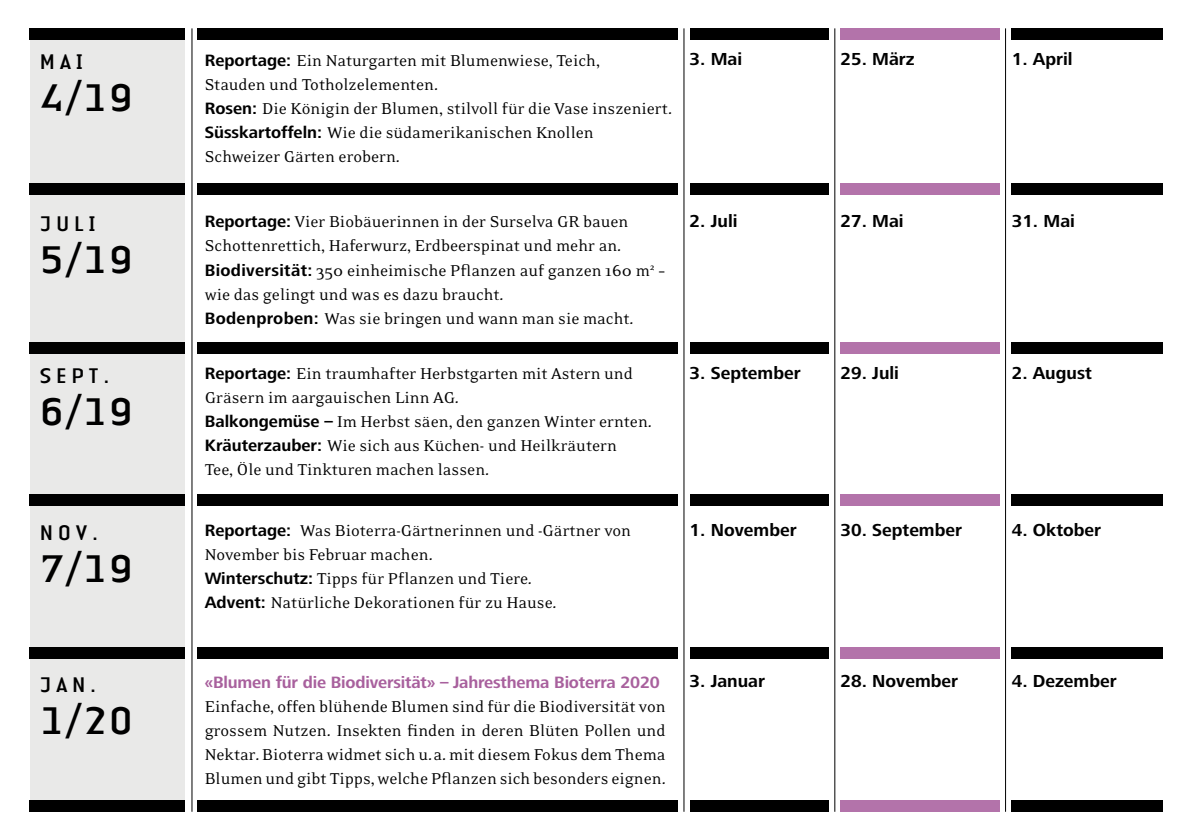
<style>
.page{position:relative;width:1191px;height:840px;background:#fff}
.page>*{position:absolute;margin:0;border:0;box-sizing:border-box;transform-origin:0 0}
.t1{font:40px "LT Authentic Sans";color:#000}
.t2{font:22px "LT Authentic Sans";letter-spacing:.15em;color:#000}
.t3{font:18px/24px "Eidetic Neo";color:#000}
.t4{font:700 18px "Frutiger Next LT";color:#000}
.t5{font:700 17px "Frutiger Next LT";letter-spacing:-.01em;color:#a8609d}
.s1{font-family:"Frutiger Next LT";font-weight:700;font-size:17px}
</style>
<div class="page">
<div style="left:30px;top:28px;width:155px;height:783px;background:#e9e9e8"></div>
<div style="left:192px;top:342px;width:970px;height:11px;background:#000"></div>
<div style="left:192px;top:28px;width:970px;height:12px;background:#000"></div>
<div style="left:192px;top:183px;width:970px;height:12px;background:#000"></div>
<div style="left:192px;top:494px;width:970px;height:12px;background:#000"></div>
<div style="left:192px;top:647px;width:970px;height:11px;background:#000"></div>
<div style="left:192px;top:800px;width:970px;height:11px;background:#000"></div>
<div style="left:186px;top:8px;width:11px;height:831px;background:#fff"></div>
<div style="left:678px;top:8px;width:11px;height:831px;background:#fff"></div>
<div style="left:829px;top:8px;width:11px;height:831px;background:#fff"></div>
<div style="left:999px;top:8px;width:12px;height:831px;background:#fff"></div>
<hr style="left:192px;top:28px;width:1px;height:783px;background:#000">
<hr style="left:683px;top:28px;width:1px;height:783px;background:#000">
<hr style="left:834px;top:28px;width:1px;height:783px;background:#000">
<hr style="left:1005px;top:28px;width:1px;height:783px;background:#000">
<div style="left:840px;top:28px;width:160px;height:12px;background:#b373aa"></div>
<div style="left:840px;top:183px;width:160px;height:12px;background:#b373aa"></div>
<div style="left:29px;top:28px;width:156px;height:12px;background:#000"></div>
<div style="left:29px;top:183px;width:156px;height:12px;background:#000"></div>
<div style="left:840px;top:342px;width:160px;height:11px;background:#b373aa"></div>
<div style="left:29px;top:342px;width:156px;height:11px;background:#000"></div>
<div style="left:840px;top:494px;width:160px;height:12px;background:#b373aa"></div>
<div style="left:29px;top:494px;width:156px;height:12px;background:#000"></div>
<div style="left:840px;top:647px;width:160px;height:11px;background:#b373aa"></div>
<div style="left:29px;top:647px;width:156px;height:11px;background:#000"></div>
<div style="left:840px;top:800px;width:160px;height:11px;background:#b373aa"></div>
<div style="left:29px;top:800px;width:156px;height:11px;background:#000"></div>
<p class="t2" style="left:39px;top:47px;width:46px">MAI</p>
<h1 class="t1" style="left:39px;top:72px;width:96px">4/19</h1>
<p class="t2" style="left:39px;top:209px;width:58px">JULI</p>
<h1 class="t1" style="left:39px;top:234px;width:96px">5/19</h1>
<p class="t2" style="left:39px;top:361px;width:72px">SEPT.</p>
<h1 class="t1" style="left:39px;top:385px;width:96px">6/19</h1>
<p class="t2" style="left:39px;top:518px;width:61px">NOV.</p>
<h1 class="t1" style="left:39px;top:542px;width:96px">7/19</h1>
<p class="t2" style="left:39px;top:670px;width:59px">JAN.</p>
<h1 class="t1" style="left:39px;top:695px;width:96px">1/20</h1>
<p class="t3" style="left:205px;top:49px;width:469px"><span class="s1">Reportage:</span> Ein Naturgarten mit Blumenwiese, Teich,<br>Stauden und Totholzelementen.<br><span class="s1">Rosen:</span> Die Königin der Blumen, stilvoll für die Vase inszeniert.<br><span class="s1">Süsskartoffeln:</span> Wie die südamerikanischen Knollen Schweizer Gärten erobern.</p>
<p class="t4" style="left:689px;top:49px;width:54px">3. Mai</p>
<p class="t4" style="left:840px;top:49px;width:76px">25. März</p>
<p class="t4" style="left:1011px;top:49px;width:62px">1. April</p>
<p class="t3" style="left:205px;top:210px;width:462px"><span class="s1">Reportage:</span> Vier Biobäuerinnen in der Surselva GR bauen Schottenrettich, Haferwurz, Erdbeerspinat und mehr an.<br><span class="s1">Biodiversität:</span> 350 einheimische Pflanzen auf ganzen 160 m<sup>2</sup> – wie das gelingt und was es dazu braucht.<br><span class="s1">Bodenproben:</span> Was sie bringen und wann man sie macht.</p>
<p class="t3" style="left:205px;top:361px;width:449px"><span class="s1">Reportage:</span> Ein traumhafter Herbstgarten mit Astern und Gräsern im aargauischen Linn AG.<br><span class="s1">Balkongemüse –</span> Im Herbst säen, den ganzen Winter ernten.<br><span class="s1">Kräuterzauber:</span> Wie sich aus Küchen- und Heilkräutern<br>Tee, Öle und Tinkturen machen lassen.</p>
<p class="t3" style="left:205px;top:518px;width:428px"><span class="s1">Reportage:</span> Was Bioterra-Gärtnerinnen und -Gärtner von November bis Februar machen.<br><span class="s1">Winterschutz:</span> Tipps für Pflanzen und Tiere.<br><span class="s1">Advent:</span> Natürliche Dekorationen für zu Hause.</p>
<p class="t4" style="left:689px;top:211px;width:49px">2. Juli</p>
<p class="t4" style="left:840px;top:211px;width:65px">27. Mai</p>
<p class="t4" style="left:1011px;top:211px;width:65px">31. Mai</p>
<p class="t4" style="left:689px;top:362px;width:112px">3. September</p>
<p class="t4" style="left:840px;top:362px;width:60px">29. Juli</p>
<p class="t4" style="left:1011px;top:362px;width:82px">2. August</p>
<p class="t4" style="left:689px;top:519px;width:108px">1. November</p>
<p class="t4" style="left:840px;top:519px;width:123px">30. September</p>
<p class="t4" style="left:1011px;top:519px;width:91px">4. Oktober</p>
<p class="t5" style="left:205px;top:672px;width:456px">«Blumen für die Biodiversität» – Jahresthema Bioterra 2020</p>
<p class="t3" style="left:205px;top:694px;width:462px;text-align:justify">Einfache, offen blühende Blumen sind für die Biodiversität von grossem Nutzen. Insekten finden in deren Blüten Pollen und Nektar. Bioterra widmet sich u. a. mit diesem Fokus dem Thema Blumen und gibt Tipps, welche Pflanzen sich besonders eignen.</p>
<p class="t4" style="left:689px;top:670px;width:77px">3. Januar</p>
<p class="t4" style="left:840px;top:670px;width:119px">28. November</p>
<p class="t4" style="left:1011px;top:670px;width:106px">4. Dezember</p>
</div>
